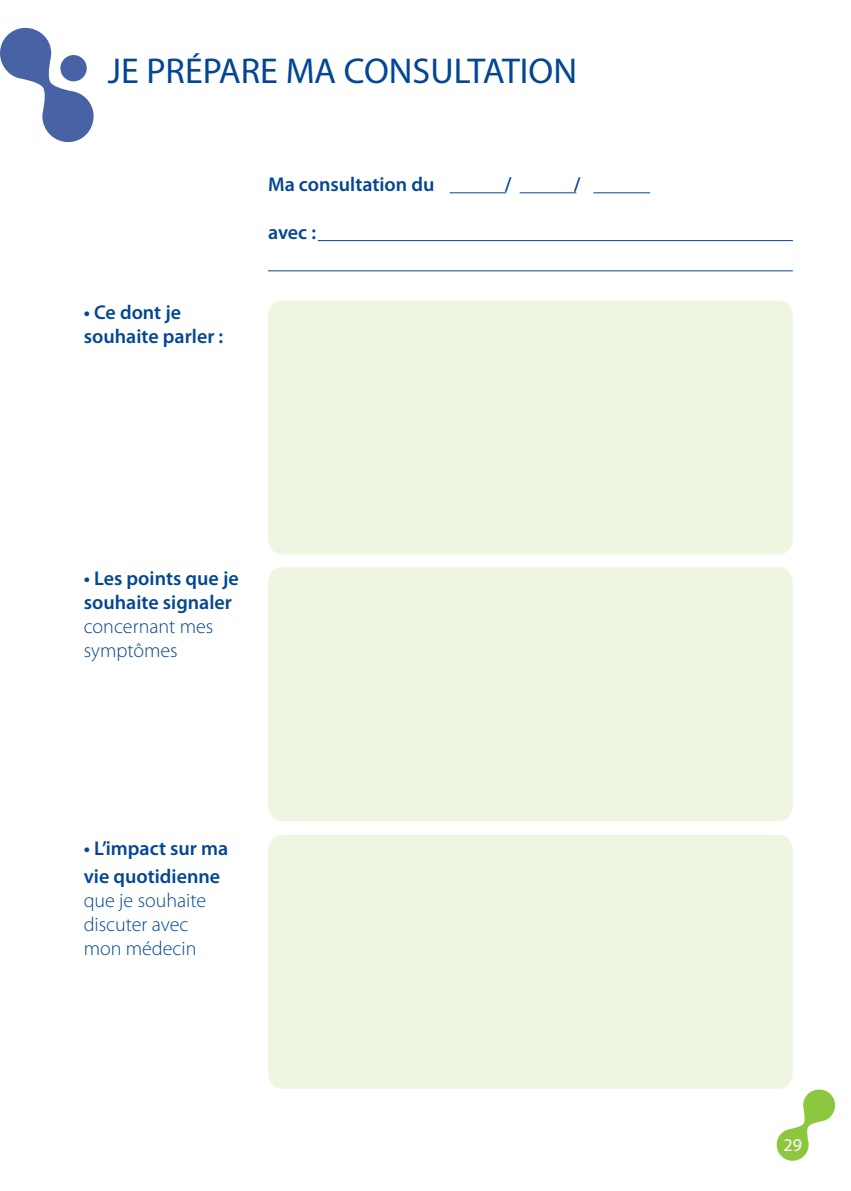
<style>
.page{position:relative;width:851px;height:1191px;background:#fff}
.page>*{position:absolute;margin:0;border:0;box-sizing:border-box;transform-origin:0 0}
.t1{font:36px "Myriad Pro";color:#034694}
.t2{font:600 20px/24px "Myriad Pro";color:#034694}
.t3{font:300 20px/24px "Myriad Pro";color:#034694}
.t4{font:18px "Myriad Pro";color:#fff}
</style>
<div class="page">
<svg style="left:776px;top:1089px;width:59px;height:72px"></svg>
<svg style="left:0;top:28px;width:94px;height:114px"></svg>
<div style="left:60px;top:55px;width:27px;height:26px;background:#4862a6;border-radius:50%"></div>
<hr style="left:449px;top:192px;width:57px;height:1px;background:#034694">
<hr style="left:519px;top:192px;width:57px;height:1px;background:#034694">
<hr style="left:593px;top:192px;width:57px;height:1px;background:#034694">
<hr style="left:318px;top:240px;width:474px;height:1px;background:#034694">
<hr style="left:268px;top:270px;width:524px;height:1px;background:#034694">
<div style="left:268px;top:300px;width:524px;height:254px;background:#eef6e2"></div>
<div style="left:268px;top:567px;width:524px;height:254px;background:#eef6e2"></div>
<div style="left:268px;top:835px;width:524px;height:254px;background:#eef6e2"></div>
<h1 class="t1" style="left:108px;top:52px;width:470px">JE PRÉPARE MA CONSULTATION</h1>
<p class="t2" style="left:84px;top:300px;width:141px">• Ce dont je souhaite parler :</p>
<p class="t2" style="left:268px;top:172px;width:168px">Ma consultation du</p>
<p class="t2" style="left:505px;top:172px;width:8px">/</p>
<p class="t2" style="left:573px;top:172px;width:8px">/</p>
<p class="t2" style="left:268px;top:220px;width:50px">avec :</p>
<p class="t2" style="left:84px;top:566px;width:156px">• Les points que je souhaite signaler</p>
<p class="t3" style="left:84px;top:614px;width:131px">concernant mes symptômes</p>
<p class="t2" style="left:84px;top:834px;width:146px;line-height:28px">• L’impact sur ma vie quotidienne</p>
<p class="t3" style="left:84px;top:888px;width:124px">que je souhaite discuter avec mon médecin</p>
<p class="t4" style="left:783px;top:1135px;width:20px">29</p>
</div>
